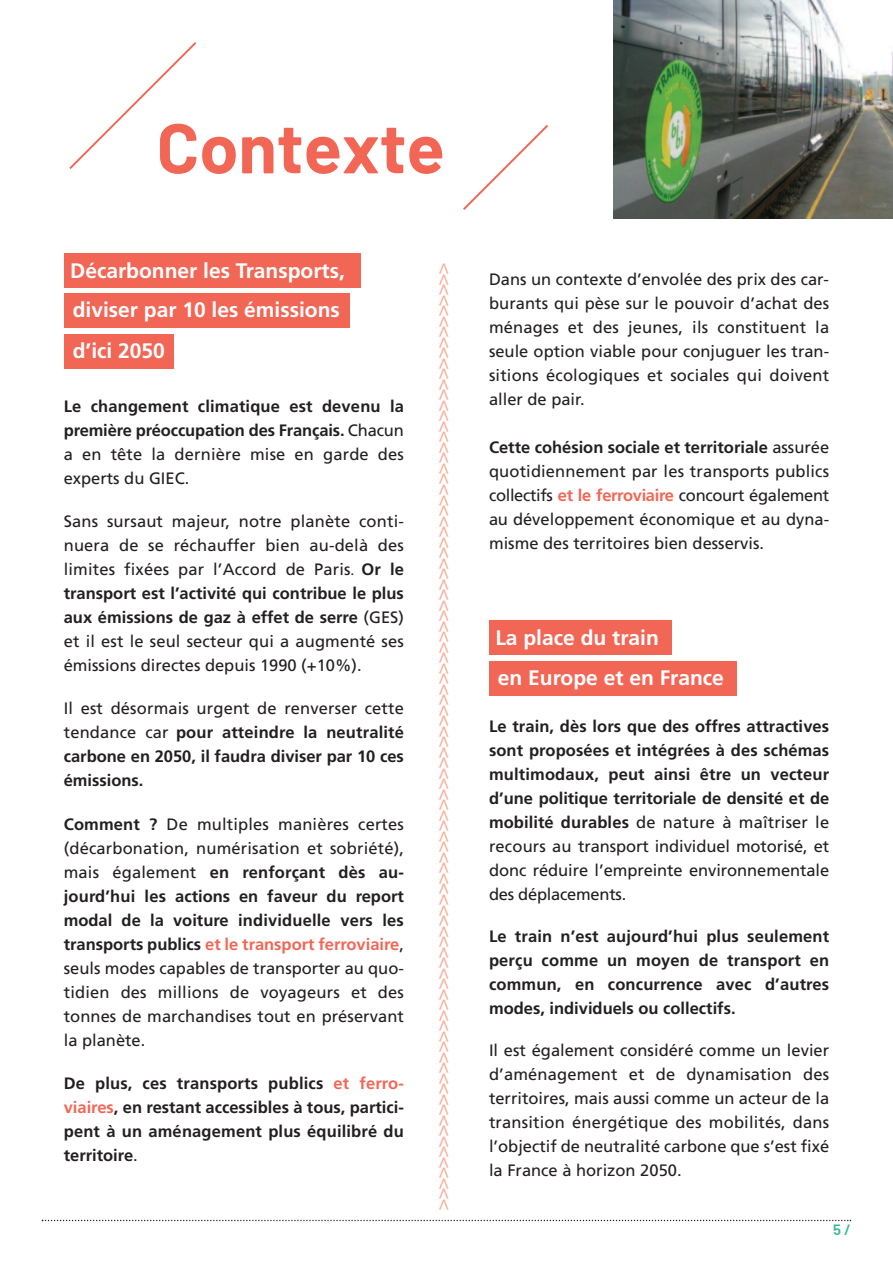
<style>
.page{position:relative;width:893px;height:1263px;background:#fff}
.page>*{position:absolute;margin:0;border:0;box-sizing:border-box;transform-origin:0 0}
.t1{font:700 70.2px "Barlow";color:#f26656}
.t2{font:700 21px/40.2px "Frutiger";color:#fff}
.t3{font:18px "Helvetica";color:#f9af9c}
.t4{font:16.5px/24px "Frutiger";color:#231f20;text-align:justify}
.t5{font:700 16.5px/24px "Frutiger";color:#231f20;text-align:justify}
.t6{font:600 15px "Barlow";color:#36ba8c}
.s1{font-weight:400}
.s2{font-family:"Agenda";font-weight:500}
.s3{font-weight:700}
.s4{font-weight:700;color:#f26656}
.s5{color:#f26656}
</style>
<div class="page">
<svg style="left:69px;top:42px;width:128px;height:127px"></svg>
<svg style="left:463px;top:125px;width:85px;height:85px"></svg>
<div style="left:64px;top:253px;width:297px;height:34px;background:#f26656"></div>
<div style="left:64px;top:294px;width:286px;height:34px;background:#f26656"></div>
<div style="left:64px;top:335px;width:110px;height:34px;background:#f26656"></div>
<div style="left:489px;top:621px;width:182px;height:34px;background:#f26656"></div>
<div style="left:489px;top:661px;width:248px;height:34px;background:#f26656"></div>
<img style="left:614px;top:0;width:279px;height:219px">
<svg style="left:42px;top:1220px;width:809px;height:1px"></svg>
<h1 class="t1" style="left:157px;top:104px;width:290px">Contexte</h1>
<p class="t2" style="left:70px;top:250px;width:276px">Décarbonner les Transports, diviser par 10 les émissions d’ici 2050</p>
<p class="t5" style="left:64px;top:394px;width:342px">Le changement climatique est devenu la première préoccupation des Français. <span class="s1">Chacun a en tête la dernière mise en garde des experts du GIEC.</span></p>
<p class="t4" style="left:64px;top:509px;width:342px">Sans sursaut majeur, notre planète conti&shy;nuera de se réchauffer bien au-delà des limites fixées par l’Accord de Paris<span class="s2">.</span> <span class="s3">Or le transport est l’activité qui contribue le plus aux émissions de gaz à effet de serre</span> (GES) et il est le seul secteur qui a augmenté ses émissions directes depuis 1990 (+10%).</p>
<p class="t5" style="left:64px;top:697px;width:342px"><span class="s1">Il est désormais urgent de renverser cette tendance car</span> pour atteindre la neutralité carbone en 2050, il faudra diviser par 10 ces émissions.</p>
<p class="t4" style="left:64px;top:812px;width:342px"><span class="s3">Comment ?</span> De multiples manières certes (décarbonation, numérisation et sobriété), mais également <span class="s3">en renforçant dès au&shy;jourd’hui les actions en faveur du report modal de la voiture individuelle vers les transports publics</span> <span class="s4">et le transport ferroviaire</span>, seuls modes capables de transporter au quo&shy;tidien des millions de voyageurs et des tonnes de marchandises tout en préservant la planète.</p>
<p class="t5" style="left:64px;top:1072px;width:342px">De plus, ces transports publics <span class="s5">et ferro&shy;viaires</span>, en restant accessibles à tous, partici&shy;pent à un aménagement plus équilibré du territoire<span class="s1">.</span></p>
<p class="t3" style="left:428px;top:1210px;width:948px;rotate:-90deg">&gt;&gt;&gt;&gt;&gt;&gt;&gt;&gt;&gt;&gt;&gt;&gt;&gt;&gt;&gt;&gt;&gt;&gt;&gt;&gt;&gt;&gt;&gt;&gt;&gt;&gt;&gt;&gt;&gt;&gt;&gt;&gt;&gt;&gt;&gt;&gt;&gt;&gt;&gt;&gt;&gt;&gt;&gt;&gt;&gt;&gt;&gt;&gt;&gt;&gt;&gt;&gt;&gt;&gt;&gt;&gt;&gt;&gt;&gt;&gt;&gt;&gt;&gt;&gt;&gt;&gt;&gt;&gt;&gt;&gt;&gt;&gt;&gt;&gt;&gt;&gt;&gt;&gt;&gt;&gt;&gt;&gt;&gt;&gt;&gt;&gt;&gt;&gt;&gt;&gt;</p>
<p class="t4" style="left:489px;top:267px;width:342px">Dans un contexte d’envolée des prix des car&shy;burants qui pèse sur le pouvoir d’achat des ménages et des jeunes, ils constituent la seule option viable pour conjuguer les tran&shy;sitions écologiques et sociales qui doivent aller de pair.</p>
<p class="t4" style="left:489px;top:435px;width:342px"><span class="s3">Cette cohésion sociale et territoriale</span> assurée quotidiennement par les transports publics collectifs <span class="s4">et le ferroviaire</span> concourt également au développement économique et au dyna&shy;misme des territoires bien desservis.</p>
<p class="t2" style="left:495px;top:618px;width:230px;line-height:39.6px">La place du train<br>en Europe et en France</p>
<p class="t5" style="left:489px;top:715px;width:342px">Le train, dès lors que des offres attractives sont proposées et intégrées à des schémas multimodaux, peut ainsi être un vecteur d’une politique territoriale de densité et de mobilité durables <span class="s1">de nature à maîtriser le recours au transport individuel motorisé, et donc réduire l’empreinte environnementale des déplacements.</span></p>
<p class="t5" style="left:489px;top:925px;width:342px">Le train n’est aujourd’hui plus seulement perçu comme un moyen de transport en commun, en concurrence avec d’autres modes, individuels ou collectifs.</p>
<p class="t4" style="left:489px;top:1039px;width:342px">Il est également considéré comme un levier d’aménagement et de dynamisation des territoires, mais aussi comme un acteur de la transition énergétique des mobilités, dans l’objectif de neutralité carbone que s’est fixé la France à horizon 2050.</p>
<p class="t6" style="left:833px;top:1221px;width:19px">5/</p>
</div>
